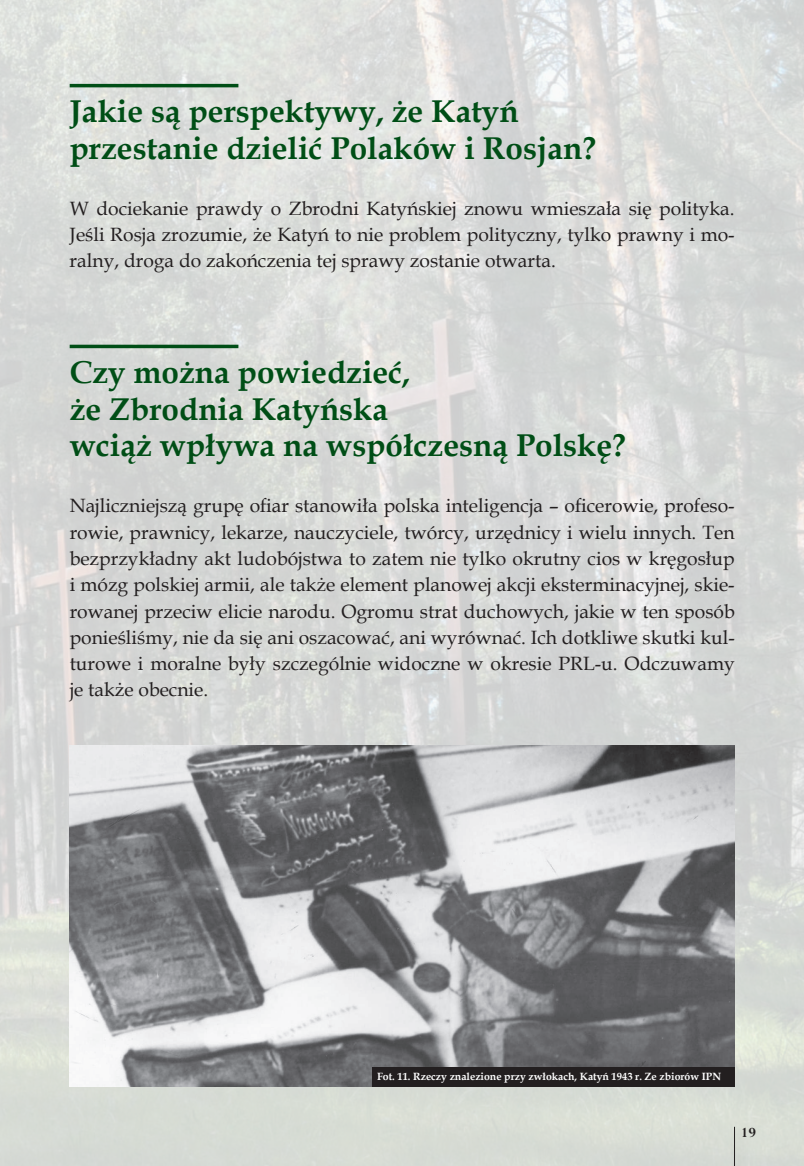
<style>
.page{position:relative;width:804px;height:1166px;background:#fff}
.page>*{position:absolute;margin:0;border:0;box-sizing:border-box;transform-origin:0 0}
.t1{font:700 31.5px/36.8px "Book Antiqua";color:#004e16}
.t2{font:19.25px/26.2px "Book Antiqua";color:#231f20;text-align:justify}
.t3{font:700 14px "Lapidary 333 PL";color:#231f20}
.t4{font:700 10.5px "Book Antiqua";color:#fff}
</style>
<div class="page">
<img style="left:0;top:0;width:804px;height:1166px">
<div style="left:729px;top:1124px;width:20px;height:42px;background:#d6dad3"></div>
<hr style="left:734px;top:1127px;width:1px;height:39px;background:#231f20">
<hr style="left:70px;top:84px;width:168px;height:3px;background:#004e16">
<hr style="left:70px;top:345px;width:168px;height:3px;background:#004e16">
<img style="left:69px;top:745px;width:665px;height:341px">
<div style="left:372px;top:1067px;width:362px;height:19px;background:#231f20"></div>
<h1 class="t1" style="left:70px;top:93px;width:528px">Jakie są perspektywy, że Katyń przestanie dzielić Polaków i Rosjan?</h1>
<p class="t2" style="left:70px;top:195px;width:666px">W dociekanie prawdy o Zbrodni Katyńskiej znowu wmieszała się polityka.<br>Jeśli Rosja zrozumie, że Katyń to nie problem polityczny, tylko prawny i mo&shy;ralny, droga do zakończenia tej sprawy zostanie otwarta.</p>
<h1 class="t1" style="left:70px;top:354px;width:558px">Czy można powiedzieć,<br>że Zbrodnia Katyńska<br>wciąż wpływa na współczesną Polskę?</h1>
<p class="t2" style="left:70px;top:492px;width:666px">Najliczniejszą grupę ofiar stanowiła polska inteligencja – oficerowie, profeso&shy;rowie, prawnicy, lekarze, nauczyciele, twórcy, urzędnicy i wielu innych. Ten bezprzykładny akt ludobójstwa to zatem nie tylko okrutny cios w kręgosłup i mózg polskiej armii, ale także element planowej akcji eksterminacyjnej, skie&shy;rowanej przeciw elicie narodu. Ogromu strat duchowych, jakie w ten sposób ponieśliśmy, nie da się ani oszacować, ani wyrównać. Ich dotkliwe skutki kul&shy;turowe i moralne były szczególnie widoczne w okresie PRL-u. Odczuwamy je także obecnie.</p>
<p class="t4" style="left:377px;top:1069px;width:345px">Fot. 11. Rzeczy znalezione przy zwłokach, Katyń 1943 r. Ze zbiorów IPN</p>
<p class="t3" style="left:740px;top:1123px;width:17px">19</p>
</div>
